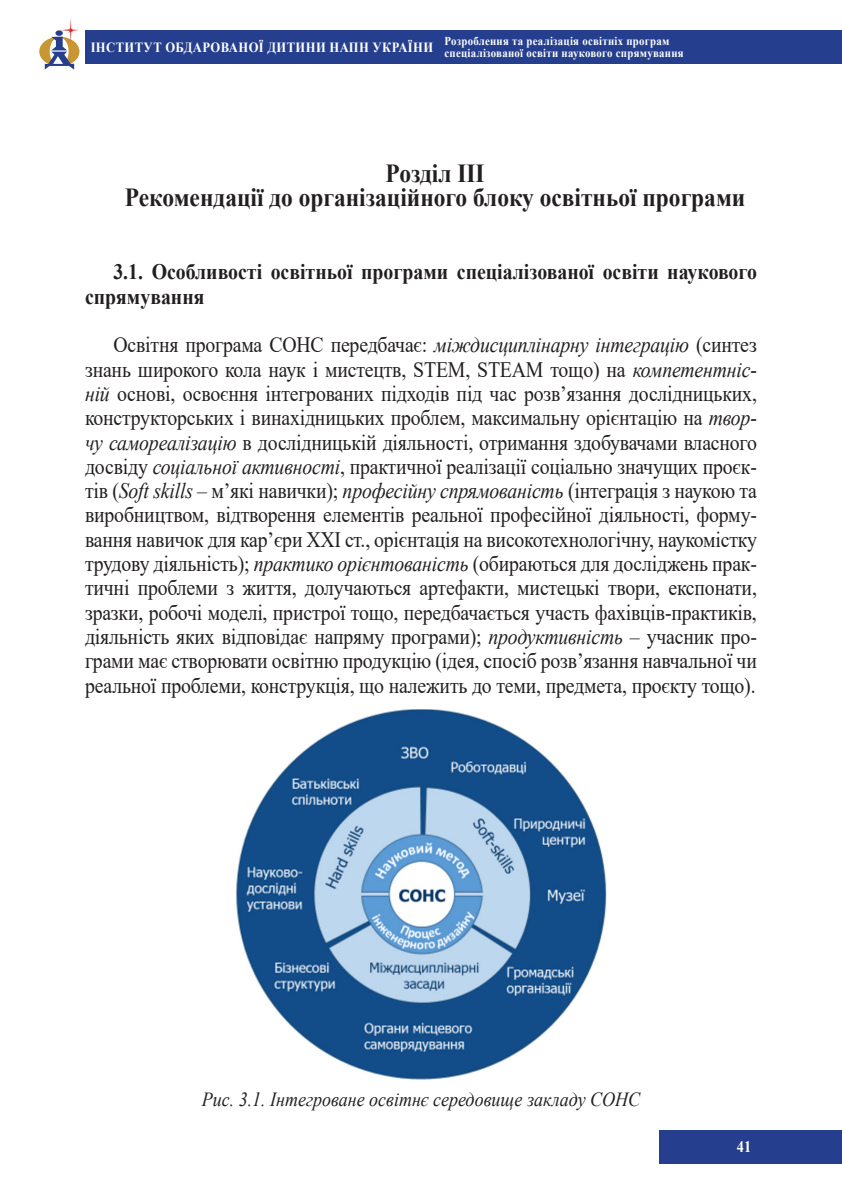
<style>
.page{position:relative;width:842px;height:1191px;background:#fff}
.page>*{position:absolute;margin:0;border:0;box-sizing:border-box;transform-origin:0 0}
.t1{font:700 26px "Times New Roman";color:#231f20;scale:.9 1}
.t2{font:22px/24.2px "Times New Roman";letter-spacing:-.01em;color:#231f20;text-align:justify;scale:.9 1}
.t3{font:700 22px/24.2px "Times New Roman";color:#231f20;scale:.9 1}
.t4{font:italic 20px "Times New Roman";color:#231f20;scale:.9 1}
.t5{font:700 16px "Times New Roman";color:#fff;scale:.9 1}
.t6{font:700 14px "Times New Roman";letter-spacing:.035em;color:#fff;scale:.9 1}
.t7{font:700 12px/12px "Times New Roman";letter-spacing:.025em;color:#fff;scale:.9 1}
.s1{font-style:italic}
</style>
<div class="page">
<div style="left:659px;top:1130px;width:183px;height:33px;background:#253f8e"></div>
<hr style="left:0;top:30px;width:1px;height:34px;background:#253f8e">
<div style="left:85px;top:30px;width:757px;height:34px;background:#253f8e"></div>
<svg style="left:39px;top:19px;width:40px;height:51px"></svg>
<img style="left:236px;top:709px;width:371px;height:371px">
<p class="t6" style="left:91px;top:37px;width:382px">ІНСТИТУТ ОБДАРОВАНОЇ ДИТИНИ НАПН УКРАЇНИ</p>
<p class="t7" style="left:444px;top:35px;width:267px">Розроблення та реалізація освітніх програм спеціалізованої освіти наукового спрямування</p>
<p class="t1" style="left:386px;top:155px;width:112px">Розділ ІІІ</p>
<p class="t1" style="left:125px;top:179px;width:691px">Рекомендації до організаційного блоку освітньої програми</p>
<p class="t3" style="left:85px;top:259px;width:748px;text-indent:28px">3.1. Особливості освітньої програми спеціалізованої освіти наукового спрямування</p>
<p class="t2" style="left:85px;top:332px;width:748px;text-indent:28px">Освітня програма СОНС передбачає: <span class="s1">міждисциплінарну інтеграцію</span> (синтез знань широкого кола наук і мистецтв, STEM, STEAM тощо) на <span class="s1">компетентніс&shy;ній</span> основі, освоєння інтегрованих підходів під час розв’язання дослідницьких, конструкторських і винахідницьких проблем, максимальну орієнтацію на <span class="s1">твор&shy;чу самореалізацію</span> в дослідницькій діяльності, отримання здобувачами власного досвіду <span class="s1">соціальної активності</span>, практичної реалізації соціально значущих проєк&shy;тів (<span class="s1">Soft skills</span> – м’які навички); <span class="s1">професійну спрямованість</span> (інтеграція з наукою та виробництвом, відтворення елементів реальної професійної діяльності, форму&shy;вання навичок для кар’єри ХХІ ст., орієнтація на високотехнологічну, наукомістку трудову діяльність); <span class="s1">практико орієнтованість</span> (обираються для досліджень прак&shy;тичні проблеми з життя, долучаються артефакти, мистецькі твори, експонати, зразки, робочі моделі, пристрої тощо, передбачається участь фахівців-практиків, діяльність яких відповідає напряму програми); <span class="s1">продуктивність</span> – учасник про&shy;грами має створювати освітню продукцію (ідея, спосіб розв’язання навчальної чи реальної проблеми, конструкція, що належить до теми, предмета, проєкту тощо).</p>
<p class="t4" style="left:202px;top:1085px;width:489px">Рис. 3.1. Інтегроване освітнє середовище закладу СОНС</p>
<p class="t5" style="left:737px;top:1135px;width:18px">41</p>
</div>
